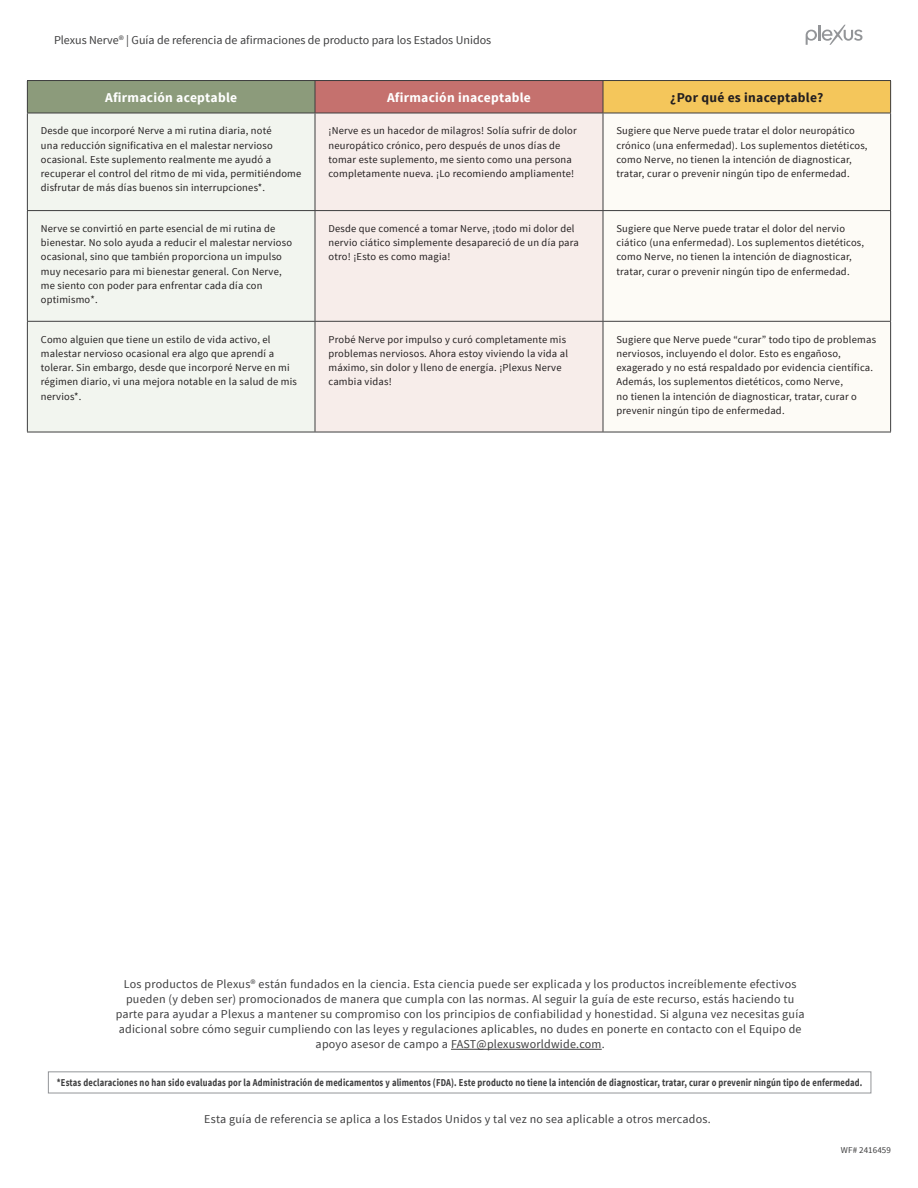
<style>
.page{position:relative;width:918px;height:1188px;background:#fff}
.page>*{position:absolute;margin:0;border:0;box-sizing:border-box;transform-origin:0 0}
.t1{font:700 13.5px "Source Sans Pro";letter-spacing:.02em;color:#fff}
.t2{font:700 13.5px "Source Sans Pro";letter-spacing:.02em;color:#231f20}
.t3{font:12px "Source Sans Pro";letter-spacing:.02em;color:#3e3e3f}
.t4{font:12px "Source Sans Pro";color:#3e3e3f}
.t5{font:10.5px/14.2px "Source Sans Pro";letter-spacing:.02em;color:#231f20}
.t6{font:700 10.5px "Source Sans Pro";letter-spacing:.02em;color:#3e3e3f;scale:.81 1}
.t7{font:9px "Source Sans Pro";letter-spacing:.01em;color:#3e3e3f}
</style>
<div class="page">
<hr style="left:451px;top:1049px;width:151px;height:1px;background:#3e3e3f">
<svg style="left:806px;top:25px;width:56px;height:20px"></svg>
<div style="left:27px;top:81px;width:288px;height:32px;background:#8c9b7b"></div>
<div style="left:315px;top:81px;width:288px;height:32px;background:#c5716e"></div>
<div style="left:603px;top:81px;width:288px;height:32px;background:#f4c65b"></div>
<div style="left:28px;top:114px;width:287px;height:318px;background:#f2f5ef"></div>
<div style="left:316px;top:114px;width:287px;height:318px;background:#f7edea"></div>
<div style="left:604px;top:211px;width:286px;height:221px;background:#fdfbf6"></div>
<hr style="left:27px;top:113px;width:1px;height:97px;background:#3e3e3f">
<hr style="left:315px;top:113px;width:1px;height:97px;background:#3e3e3f">
<hr style="left:603px;top:113px;width:1px;height:97px;background:#3e3e3f">
<hr style="left:890px;top:113px;width:1px;height:97px;background:#3e3e3f">
<hr style="left:27px;top:210px;width:288px;height:1px;background:#3e3e3f">
<hr style="left:27px;top:211px;width:1px;height:110px;background:#3e3e3f">
<hr style="left:315px;top:210px;width:288px;height:1px;background:#3e3e3f">
<hr style="left:315px;top:211px;width:1px;height:110px;background:#3e3e3f">
<hr style="left:603px;top:210px;width:288px;height:1px;background:#3e3e3f">
<hr style="left:603px;top:211px;width:1px;height:110px;background:#3e3e3f">
<hr style="left:890px;top:211px;width:1px;height:110px;background:#3e3e3f">
<hr style="left:27px;top:321px;width:288px;height:1px;background:#3e3e3f">
<hr style="left:27px;top:322px;width:1px;height:110px;background:#3e3e3f">
<hr style="left:315px;top:321px;width:288px;height:1px;background:#3e3e3f">
<hr style="left:315px;top:322px;width:1px;height:110px;background:#3e3e3f">
<hr style="left:603px;top:321px;width:288px;height:1px;background:#3e3e3f">
<hr style="left:603px;top:322px;width:1px;height:110px;background:#3e3e3f">
<hr style="left:890px;top:322px;width:1px;height:110px;background:#3e3e3f">
<hr style="left:27px;top:432px;width:288px;height:1px;background:#3e3e3f">
<hr style="left:315px;top:432px;width:288px;height:1px;background:#3e3e3f">
<hr style="left:603px;top:432px;width:288px;height:1px;background:#3e3e3f">
<hr style="left:27px;top:80px;width:288px;height:1px;background:#3e3e3f">
<hr style="left:27px;top:81px;width:1px;height:32px;background:#3e3e3f">
<hr style="left:315px;top:80px;width:288px;height:1px;background:#3e3e3f">
<hr style="left:315px;top:81px;width:1px;height:32px;background:#3e3e3f">
<hr style="left:603px;top:80px;width:288px;height:1px;background:#3e3e3f">
<hr style="left:603px;top:81px;width:1px;height:32px;background:#3e3e3f">
<hr style="left:890px;top:81px;width:1px;height:32px;background:#3e3e3f">
<hr style="left:27px;top:113px;width:288px;height:1px;background:#3e3e3f">
<hr style="left:315px;top:113px;width:288px;height:1px;background:#3e3e3f">
<hr style="left:603px;top:113px;width:288px;height:1px;background:#3e3e3f">
<div style="left:48px;top:1072px;width:823px;height:21px;border:1px solid #939598"></div>
<p class="t4" style="left:54px;top:32px;width:439px">Plexus Nerve® | Guía de referencia de afirmaciones de producto para los Estados Unidos</p>
<p class="t1" style="left:105px;top:89px;width:133px">Afirmación aceptable</p>
<p class="t1" style="left:387px;top:89px;width:145px">Afirmación inaceptable</p>
<p class="t2" style="left:670px;top:89px;width:155px">¿Por qué es inaceptable?</p>
<p class="t5" style="left:41px;top:124px;width:232px">Desde que incorporé Nerve a mi rutina diaria, noté</p>
<p class="t5" style="left:41px;top:138px;width:233px">una reducción significativa en el malestar nervioso</p>
<p class="t5" style="left:41px;top:152px;width:232px">ocasional. Este suplemento realmente me ayudó a</p>
<p class="t5" style="left:41px;top:167px;width:262px">recuperar el control del ritmo de mi vida, permitiéndome disfrutar de más días buenos sin interrupciones*.</p>
<p class="t5" style="left:328px;top:124px;width:250px">¡Nerve es un hacedor de milagros! Solía sufrir de dolor neuropático crónico, pero después de unos días de tomar este suplemento, me siento como una persona completamente nueva. ¡Lo recomiendo ampliamente!</p>
<p class="t5" style="left:616px;top:124px;width:240px">Sugiere que Nerve puede tratar el dolor neuropático</p>
<p class="t5" style="left:616px;top:138px;width:253px">crónico (una enfermedad). Los suplementos dietéticos, como Nerve, no tienen la intención de diagnosticar, tratar, curar o prevenir ningún tipo de enfermedad.</p>
<p class="t5" style="left:41px;top:222px;width:253px">Nerve se convirtió en parte esencial de mi rutina de bienestar. No solo ayuda a reducir el malestar nervioso ocasional, sino que también proporciona un impulso muy necesario para mi bienestar general. Con Nerve, me siento con poder para enfrentar cada día con optimismo*.</p>
<p class="t5" style="left:328px;top:222px;width:252px">Desde que comencé a tomar Nerve, ¡todo mi dolor del nervio ciático simplemente desapareció de un día para otro! ¡Esto es como magia!</p>
<p class="t5" style="left:616px;top:222px;width:249px">Sugiere que Nerve puede tratar el dolor del nervio ciático (una enfermedad). Los suplementos dietéticos, como Nerve, no tienen la intención de diagnosticar, tratar, curar o prevenir ningún tipo de enfermedad.</p>
<p class="t5" style="left:41px;top:332px;width:258px">Como alguien que tiene un estilo de vida activo, el malestar nervioso ocasional era algo que aprendí a tolerar. Sin embargo, desde que incorporé Nerve en mi régimen diario, vi una mejora notable en la salud de mis nervios*.</p>
<p class="t5" style="left:328px;top:332px;width:239px">Probé Nerve por impulso y curó completamente mis</p>
<p class="t5" style="left:616px;top:332px;width:261px">Sugiere que Nerve puede “curar” todo tipo de problemas nerviosos, incluyendo el dolor. Esto es engañoso, exagerado y no está respaldado por evidencia científica.<br>Además, los suplementos dietéticos, como Nerve,<br>no tienen la intención de diagnosticar, tratar, curar o prevenir ningún tipo de enfermedad.</p>
<p class="t5" style="left:328px;top:346px;width:241px">problemas nerviosos. Ahora estoy viviendo la vida al</p>
<p class="t5" style="left:328px;top:361px;width:235px">máximo, sin dolor y lleno de energía. ¡Plexus Nerve</p>
<p class="t5" style="left:328px;top:375px;width:65px">cambia vidas!</p>
<p class="t3" style="left:124px;top:977px;width:674px">Los productos de Plexus® están fundados en la ciencia. Esta ciencia puede ser explicada y los productos increíblemente efectivos</p>
<p class="t3" style="left:126px;top:992px;width:670px">pueden (y deben ser) promocionados de manera que cumpla con las normas. Al seguir la guía de este recurso, estás haciendo tu</p>
<p class="t3" style="left:116px;top:1007px;width:691px">parte para ayudar a Plexus a mantener su compromiso con los principios de confiabilidad y honestidad. Si alguna vez necesitas guía</p>
<p class="t3" style="left:119px;top:1022px;width:684px">adicional sobre cómo seguir cumpliendo con las leyes y regulaciones aplicables, no dudes en ponerte en contacto con el Equipo de</p>
<p class="t3" style="left:316px;top:1037px;width:291px">apoyo asesor de campo a FAST@plexusworldwide.com.</p>
<p class="t6" style="left:57px;top:1076px;width:996px">*Estas declaraciones no han sido evaluadas por la Administración de medicamentos y alimentos (FDA). Este producto no tiene la intención de diagnosticar, tratar, curar o prevenir ningún tipo de enfermedad.</p>
<p class="t3" style="left:204px;top:1112px;width:508px">Esta guía de referencia se aplica a los Estados Unidos y tal vez no sea aplicable a otros mercados.</p>
<p class="t7" style="left:841px;top:1144px;width:52px">WF# 2416459</p>
</div>
